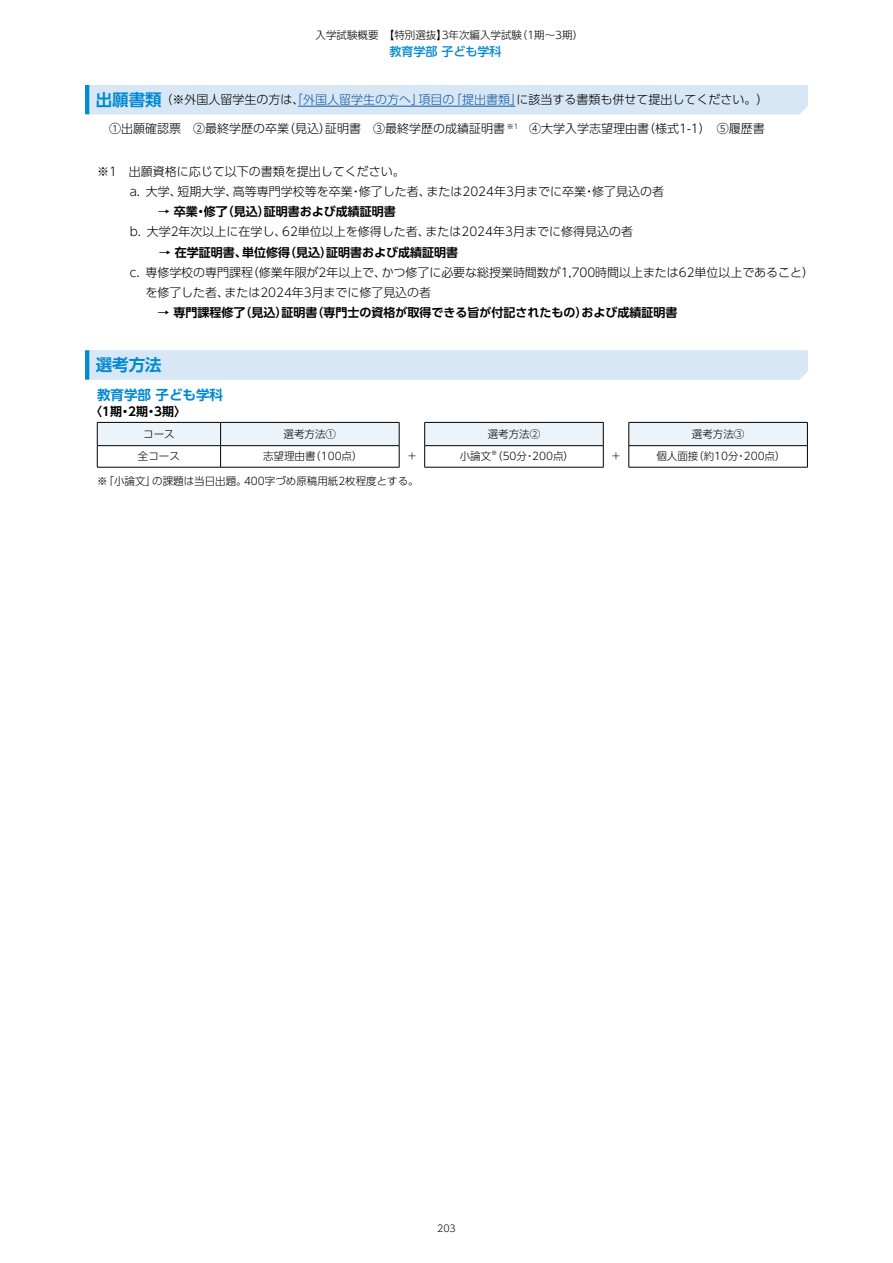
<style>
.page{position:relative;width:893px;height:1263px;background:#fff}
.page>*{position:absolute;margin:0;border:0;box-sizing:border-box;transform-origin:0 0}
.t1{font:700 16.5px "UD Shin Go Pro De";color:#0089d1}
.t2{font:700 13.5px "UD Shin Go Pro De";color:#0089d1}
.t3{font:300 12px/20.2px "UD Shin Go Pro";color:#000}
.t4{font:700 12px "UD Shin Go Pro De";color:#000}
.t5{font:500 12px "UD Shin Go Pro";color:#0089d1}
.t6{font:300 10.5px "UD Shin Go Pro";color:#000}
.t7{font:300 9.6px "UD Shin Go Pro";color:#000}
.t8{font:300 7.05px "UD Shin Go Pro";color:#000}
.t9{font:300 6.15px "UD Shin Go Pro";color:#000}
.s1{color:#15599f}
</style>
<div class="page">
<div style="left:89px;top:86px;width:719px;height:28px;background:#d8e7f6"></div>
<hr style="left:85px;top:85px;width:723px;height:1px;background:#d8e7f6">
<hr style="left:85px;top:85px;width:4px;height:29px;background:#0089d1">
<div style="left:89px;top:351px;width:719px;height:29px;background:#d8e7f6"></div>
<hr style="left:85px;top:350px;width:723px;height:1px;background:#d8e7f6">
<hr style="left:85px;top:350px;width:4px;height:30px;background:#0089d1">
<hr style="left:97px;top:467px;width:124px;height:1px;background:#000">
<hr style="left:221px;top:467px;width:178px;height:1px;background:#000">
<hr style="left:424px;top:467px;width:179px;height:1px;background:#000">
<hr style="left:629px;top:467px;width:179px;height:1px;background:#000">
<svg style="left:97px;top:422px;width:711px;height:45px"></svg>
<hr style="left:298px;top:106px;width:217px;height:1px;background:#15599f">
<p class="t6" style="left:316px;top:27px;width:269px">入学試験概要【特別選抜】3年次編入学試験（1期～3期）</p>
<p class="t5" style="left:389px;top:42px;width:113px">教育学部 子ども学科</p>
<h1 class="t1" style="left:96px;top:86px;width:67px">出願書類</h1>
<p class="t3" style="left:160px;top:89px;width:609px">（※外国人留学生の方は、<span class="s1">「外国人留学生の方へ」項目の「提出書類」</span>に該当する書類も併せて提出してください。）</p>
<p class="t3" style="left:109px;top:118px;width:657px">①出願確認票　②最終学歴の卒業（見込）証明書　③最終学歴の成績証明書　　④大学入学志望理由書（様式1-1）　⑤履歴書</p>
<p class="t8" style="left:507px;top:121px;width:13px">※1</p>
<p class="t3" style="left:130px;top:161px;width:536px;text-indent:-33px">※1　出願資格に応じて以下の書類を提出してください。<br>a．大学、短期大学、高等専門学校等を卒業・修了した者、または2024年3月までに卒業・修了見込の者</p>
<p class="t4" style="left:158px;top:202px;width:239px">→ 卒業・修了（見込）証明書および成績証明書</p>
<p class="t3" style="left:130px;top:221px;width:505px">b．大学2年次以上に在学し、62単位以上を修得した者、または2024年3月までに修得見込の者</p>
<p class="t4" style="left:159px;top:242px;width:301px">→ 在学証明書、単位修得（見込）証明書および成績証明書</p>
<p class="t3" style="left:145px;top:262px;width:670px;text-indent:-16px">c．専修学校の専門課程（修業年限が2年以上で、かつ修了に必要な総授業時間数が1,700時間以上または62単位以上であること）を修了した者、または2024年3月までに修了見込の者</p>
<p class="t4" style="left:157px;top:303px;width:521px">→ 専門課程修了（見込）証明書（専門士の資格が取得できる旨が付記されたもの）および成績証明書</p>
<h1 class="t1" style="left:96px;top:352px;width:67px">選考方法</h1>
<p class="t2" style="left:97px;top:384px;width:127px">教育学部 子ども学科</p>
<p class="t4" style="left:90px;top:402px;width:97px">〈1期・2期・3期〉</p>
<p class="t6" style="left:143px;top:425px;width:33px">コース</p>
<p class="t6" style="left:284px;top:425px;width:54px">選考方法①</p>
<p class="t6" style="left:488px;top:425px;width:54px">選考方法②</p>
<p class="t6" style="left:692px;top:425px;width:54px">選考方法③</p>
<p class="t6" style="left:138px;top:448px;width:43px">全コース</p>
<p class="t6" style="left:263px;top:448px;width:101px">志望理由書（100点）</p>
<p class="t6" style="left:407px;top:448px;width:12px">＋</p>
<p class="t6" style="left:460px;top:448px;width:116px">小論文（50分・200点）</p>
<p class="t9" style="left:491px;top:448px;width:8px">※</p>
<p class="t6" style="left:611px;top:448px;width:12px">＋</p>
<p class="t6" style="left:656px;top:448px;width:131px">個人面接（約10分・200点）</p>
<p class="t6" style="left:97px;top:473px;width:323px">※「小論文」の課題は当日出題。400字づめ原稿用紙2枚程度とする。</p>
<p class="t7" style="left:437px;top:1220px;width:20px">203</p>
</div>
